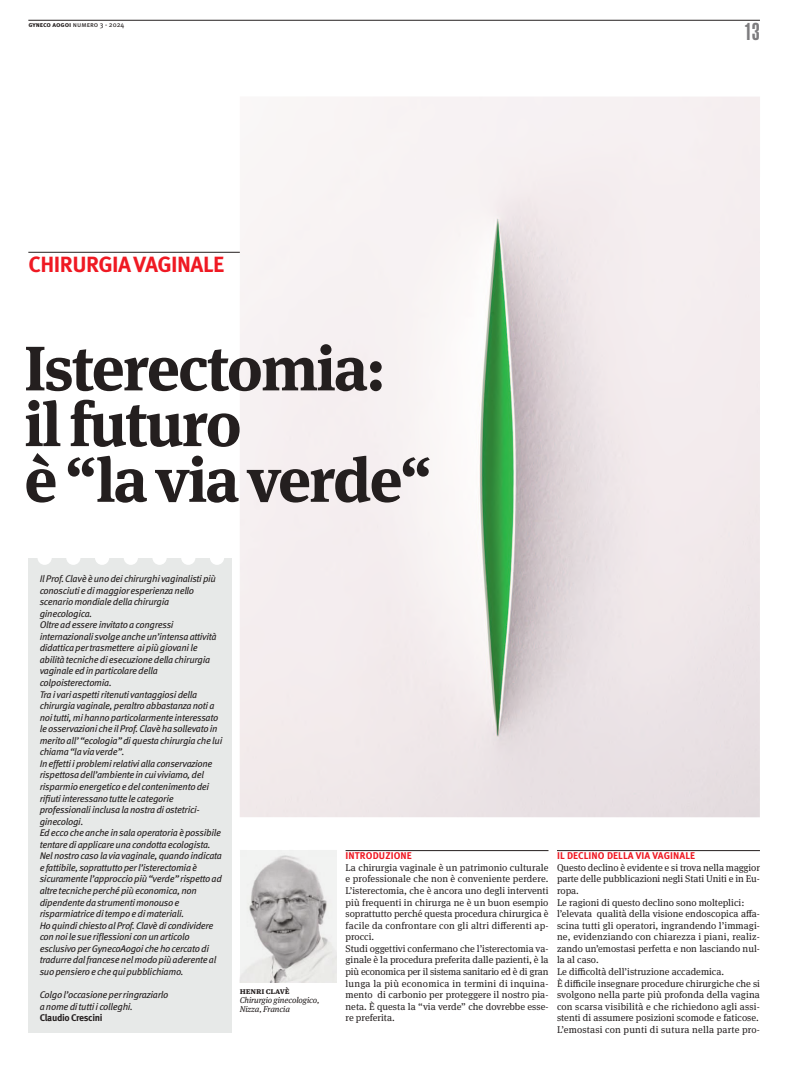
<style>
.page{position:relative;width:794px;height:1078px;background:#fff}
.page>*{position:absolute;margin:0;border:0;box-sizing:border-box;transform-origin:0 0}
.t1{font:700 62.6px/55.7px "Meta Serif OT";color:#241f1f}
.t2{font:900 extra-condensed 24px "Helvetica";color:#7d7c7e}
.t3{font:700 22px "Meta Pro";letter-spacing:-.025em;color:#ef1923}
.t4{font:9.8px/11.5px "Meta Serif OT";color:#241f1f}
.t5{font:700 9.8px "Meta Pro";letter-spacing:.01em;color:#ef1923}
.t6{font:italic 9.7px/11.6px "Meta Pro";letter-spacing:-.03em;color:#241f1f}
.t7{font:700 9.7px "Meta Pro";color:#241f1f}
.t8{font:italic 8.5px/9px "Meta Serif OT";letter-spacing:-.01em;color:#241f1f}
.t9{font:700 8.5px "Meta Serif OT";letter-spacing:-.01em;color:#241f1f}
.t10{font:7px "Meta Pro";color:#241f1f}
.s1{font-weight:700}
</style>
<div class="page">
<div style="left:28px;top:558px;width:203px;height:474px;background:#e7e9e8"></div>
<div style="left:38px;top:550px;width:14px;height:14px;background:#fff;border-radius:50%"></div>
<div style="left:66px;top:550px;width:14px;height:14px;background:#fff;border-radius:50%"></div>
<div style="left:95px;top:550px;width:14px;height:14px;background:#fff;border-radius:50%"></div>
<div style="left:124px;top:550px;width:14px;height:14px;background:#fff;border-radius:50%"></div>
<div style="left:152px;top:550px;width:15px;height:14px;background:#fff;border-radius:50%"></div>
<div style="left:181px;top:550px;width:14px;height:14px;background:#fff;border-radius:50%"></div>
<div style="left:210px;top:550px;width:14px;height:14px;background:#fff;border-radius:50%"></div>
<hr style="left:28px;top:20px;width:732px;height:1px;background:#241f1f">
<hr style="left:345px;top:850px;width:203px;height:1px;background:#241f1f">
<hr style="left:557px;top:850px;width:203px;height:1px;background:#241f1f">
<hr style="left:28px;top:252px;width:732px;height:1px;background:#241f1f">
<img style="left:240px;top:850px;width:96px;height:131px">
<img style="left:240px;top:97px;width:520px;height:720px">
<p class="t10" style="left:28px;top:22px;width:98px"><span class="s1">gyneco aogoi</span> numero 3 - 2024</p>
<h2 class="t2" style="left:744px;top:23px;width:17px">13</h2>
<h3 class="t3" style="left:28px;top:256px;width:197px">CHIRURGIA VAGINALE</h3>
<h1 class="t1" style="left:24px;top:345px;width:409px">Isterectomia: il futuro<br>è “la via verde“</h1>
<p class="t6" style="left:40px;top:573px;width:184px">Il Prof. Clavè è uno dei chirurghi vaginalisti più conosciuti e di maggior esperienza nello scenario mondiale della chirurgia ginecologica.<br>Oltre ad essere invitato a congressi internazionali svolge anche un’intensa attività didattica per trasmettere ai più giovani le abilità tecniche di esecuzione della chirurgia vaginale ed in particolare della colpoisterectomia.<br>Tra i vari aspetti ritenuti vantaggiosi della chirurgia vaginale, peraltro abbastanza noti a noi tutti, mi hanno particolarmente interessato le osservazioni che il Prof. Clavè ha sollevato in merito all’ “ecologia” di questa chirurgia che lui chiama “la via verde”.<br>In effetti i problemi relativi alla conservazione rispettosa dell’ambiente in cui viviamo, del risparmio energetico e del contenimento dei rifiuti interessano tutte le categorie professionali inclusa la nostra di ostetrici&shy;ginecologi.<br>Ed ecco che anche in sala operatoria è possibile tentare di applicare una condotta ecologista.<br>Nel nostro caso la via vaginale, quando indicata e fattibile, soprattutto per l’isterectomia è sicuramente l’approccio più “verde” rispetto ad altre tecniche perché più economica, non dipendente da strumenti monouso e risparmiatrice di tempo e di materiali.<br>Ho quindi chiesto al Prof. Clavè di condividere con noi le sue riflessioni con un articolo esclusivo per GynecoAogoi che ho cercato di tradurre dal francese nel modo più aderente al suo pensiero e che qui pubblichiamo.</p>
<p class="t6" style="left:40px;top:989px;width:130px">Colgo l’occasione per ringraziarlo a nome di tutti i colleghi.</p>
<p class="t7" style="left:40px;top:1013px;width:65px">Claudio Crescini</p>
<p class="t9" style="left:240px;top:987px;width:51px">henri clavè</p>
<p class="t8" style="left:240px;top:995px;width:81px">Chirurgio ginecologico,<br>Nizza, Francia</p>
<p class="t5" style="left:345px;top:851px;width:68px">INTRODUZIONE</p>
<p class="t4" style="left:345px;top:862px;width:204px">La chirurgia vaginale è un patrimonio culturale e professionale che non è conveniente perdere.<br>L’isterectomia, che è ancora uno degli interventi più frequenti in chirurga ne è un buon esempio soprattutto perché questa procedura chirurgica è facile da confrontare con gli altri differenti ap&shy;procci.<br>Studi oggettivi confermano che l’isterectomia va&shy;ginale è la procedura preferita dalle pazienti, è la più economica per il sistema sanitario ed è di gran lunga la più economica in termini di inquina&shy;mento di carbonio per proteggere il nostro pia&shy;neta. È questa la “via verde” che dovrebbe esse&shy;re preferita.</p>
<p class="t5" style="left:557px;top:851px;width:139px">IL DECLINO DELLA VIA VAGINALE</p>
<p class="t4" style="left:557px;top:862px;width:204px">Questo declino è evidente e si trova nella maggior parte delle pubblicazioni negli Stati Uniti e in Eu&shy;ropa.<br>Le ragioni di questo declino sono molteplici: l’elevata qualità della visione endoscopica affa&shy;scina tutti gli operatori, ingrandendo l’immagi&shy;ne, evidenziando con chiarezza i piani, realiz&shy;zando un’emostasi perfetta e non lasciando nul&shy;la al caso.<br>Le difficoltà dell’istruzione accademica.<br>È difficile insegnare procedure chirurgiche che si svolgono nella parte più profonda della vagina con scarsa visibilità e che richiedono agli assi&shy;stenti di assumere posizioni scomode e faticose.<br>L’emostasi con punti di sutura nella parte pro-</p>
</div>
